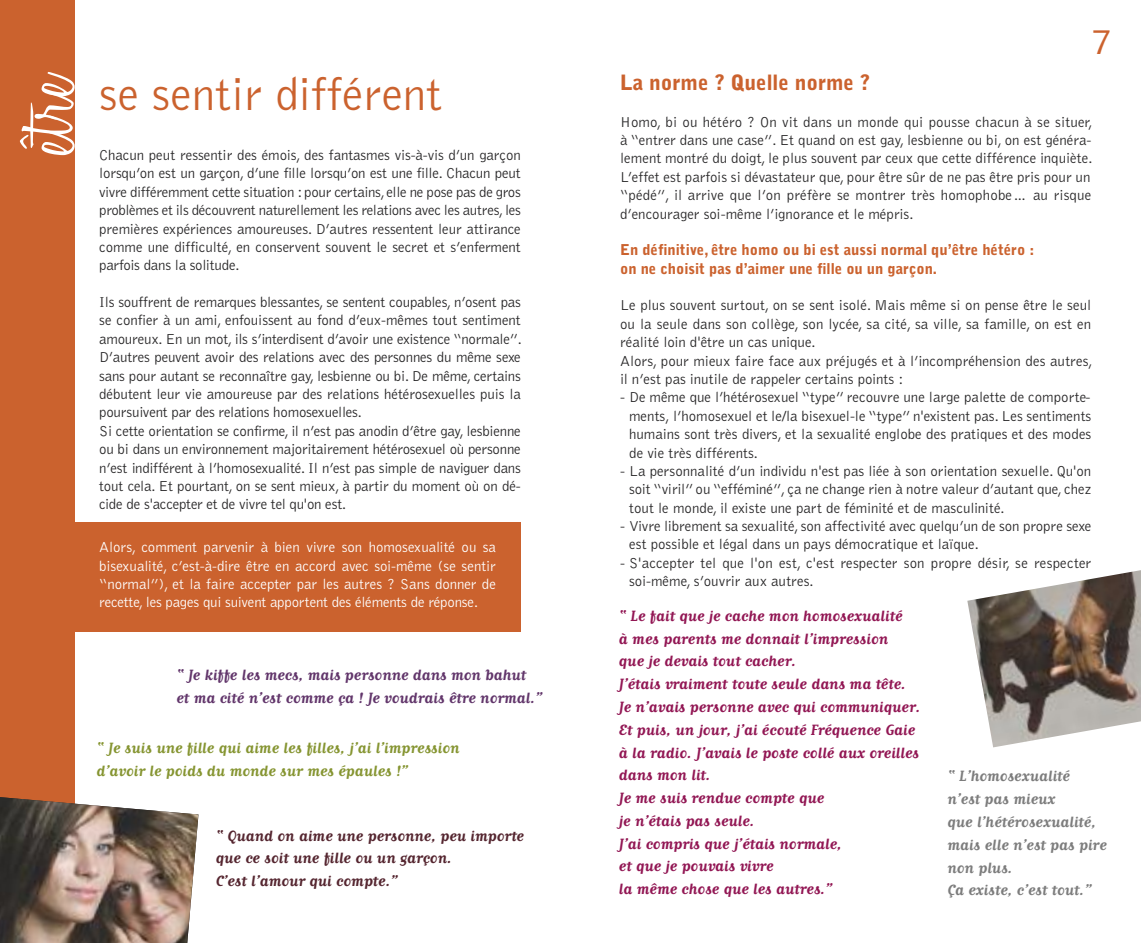
<style>
.page{position:relative;width:1141px;height:943px;background:#fff}
.page>*{position:absolute;margin:0;border:0;box-sizing:border-box;transform-origin:0 0}
.t1{font:300 87.5px "Honey Script";color:#fff;scale:1.2 1}
.t2{font:300 47.25px "Bell Gothic";color:#cb622e}
.t3{font:300 38.5px "Bell Gothic";color:#cb622e}
.t4{font:900 21px "Bell Gothic";color:#cb622e}
.t5{font:700 17.5px/22.8px "Matrix Script";color:#921754}
.t6{font:700 17.5px/22.8px "Matrix Script";color:#7d7d7d}
.t7{font:700 17.5px/22.8px "Matrix Script";color:#552630}
.t8{font:700 17.5px/22.8px "Matrix Script";color:#869532}
.t9{font:700 17.5px/22.8px "Matrix Script";color:#62366b}
.t10{font:300 14.88px/18.4px "Bell Gothic";letter-spacing:-.005em;color:#272627}
.t11{font:300 14.88px/18.4px "Bell Gothic";letter-spacing:-.015em;color:#fff;text-align:justify}
.t12{font:900 14.88px/18.4px "Bell Gothic";color:#cb622e}
</style>
<div class="page">
<div style="left:13px;top:522px;width:508px;height:109px;background:#cb622e"></div>
<div style="left:0;top:0;width:74px;height:943px;background:#cb622e"></div>
<img style="left:967px;top:570px;width:174px;height:177px">
<img style="left:0;top:792px;width:198px;height:151px">
<h1 class="t1" style="left:-7px;top:154px;width:71px;rotate:-90deg">être</h1>
<h2 class="t2" style="left:99px;top:77px;width:345px">se sentir différent</h2>
<p class="t10" style="left:99px;top:147px;width:423px;text-align:justify">Chacun peut ressentir des émois, des fantasmes vis-à-vis d’un garçon lorsqu’on est un garçon, d’une fille lorsqu’on est une fille. Chacun peut vivre différemment cette situation :pour certains, elle ne pose pas de gros problèmes et ils découvrent naturellement les relations avec les autres,les premières expériences amoureuses. D’autres ressentent leur attirance comme une difficulté, en conservent souvent le secret et s’enferment parfois dans la solitude.</p>
<p class="t10" style="left:99px;top:294px;width:424px">Ils souffrent de remarques blessantes, se sentent coupables, n’osent pas se confier à un ami, enfouissent au fond d’eux-mêmes tout sentiment amoureux. En un mot, ils s’interdisent d’avoir une existence “normale”.<br>D’autres peuvent avoir des relations avec des personnes du même sexe sans pour autant se reconnaître gay, lesbienne ou bi. De même, certains débutent leur vie amoureuse par des relations hétérosexuelles puis la poursuivent par des relations homosexuelles.<br>Si cette orientation se confirme, il n’est pas anodin d’être gay, lesbienne ou bi dans un environnement majoritairement hétérosexuel où personne n’est indifférent à l’homosexualité. Il n’est pas simple de naviguer dans tout cela. Et pourtant, on se sent mieux, à partir du moment où on dé&shy;cide de s'accepter et de vivre tel qu'on est.</p>
<p class="t11" style="left:99px;top:539px;width:398px">Alors, comment parvenir à bien vivre son homosexualité ou sa bisexualité, c’est-à-dire être en accord avec soi-même (se sentir “normal”), et la faire accepter par les autres ? Sans donner de recette, les pages qui suivent apportent des éléments de réponse.</p>
<p class="t9" style="left:177px;top:662px;width:367px">“ Je kiffe les mecs, mais personne dans mon bahut et ma cité n’est comme ça ! Je voudrais être normal.”</p>
<p class="t8" style="left:97px;top:736px;width:364px">“ Je suis une fille qui aime les filles, j’ai l’impression d’avoir le poids du monde sur mes épaules !”</p>
<p class="t7" style="left:216px;top:823px;width:310px">“ Quand on aime une personne, peu importe que ce soit une fille ou un garçon.<br>C’est l’amour qui compte.”</p>
<h3 class="t3" style="left:1091px;top:27px;width:23px">7</h3>
<h3 class="t4" style="left:620px;top:74px;width:252px">La norme ? Quelle norme ?</h3>
<p class="t10" style="left:620px;top:113px;width:474px">Homo, bi ou hétéro ? On vit dans un monde qui pousse chacun à se situer, à “entrer dans une case”. Et quand on est gay, lesbienne ou bi, on est généra&shy;lement montré du doigt, le plus souvent par ceux que cette différence inquiète.<br>L’effet est parfois si dévastateur que, pour être sûr de ne pas être pris pour un “pédé”, il arrive que l’on préfère se montrer très homophobe… au risque d’encourager soi-même l’ignorance et le mépris.</p>
<p class="t12" style="left:620px;top:242px;width:416px">En définitive, être homo ou bi est aussi normal qu’être hétéro : on ne choisit pas d’aimer une fille ou un garçon.</p>
<p class="t10" style="left:620px;top:297px;width:474px">Le plus souvent surtout, on se sent isolé. Mais même si on pense être le seul ou la seule dans son collège, son lycée, sa cité, sa ville, sa famille, on est en réalité loin d'être un cas unique.<br>Alors, pour mieux faire face aux préjugés et à l’incompréhension des autres, il n’est pas inutile de rappeler certains points :</p>
<p class="t10" style="left:629px;top:389px;width:464px;text-align:justify;text-indent:-9px">- De même que l’hétérosexuel “type” recouvre une large palette de comporte&shy;ments, l’homosexuel et le/la bisexuel-le “type” n'existent pas. Les sentiments humains sont très divers, et la sexualité englobe des pratiques et des modes de vie très différents.</p>
<p class="t10" style="left:629px;top:462px;width:464px;text-align:justify;text-indent:-9px">- La personnalité d’un individu n'est pas liée à son orientation sexuelle. Qu'on soit “viril” ou “efféminé”, ça ne change rien à notre valeur d’autant que, chez tout le monde, il existe une part de féminité et de masculinité.</p>
<p class="t10" style="left:629px;top:518px;width:464px;text-indent:-9px">- Vivre librement sa sexualité,son affectivité avec quelqu’un de son propre sexe est possible et légal dans un pays démocratique et laïque.</p>
<p class="t10" style="left:629px;top:554px;width:464px;text-indent:-9px">- S'accepter tel que l'on est, c'est respecter son propre désir, se respecter soi-même, s’ouvrir aux autres.</p>
<p class="t5" style="left:619px;top:603px;width:303px">“ Le fait que je cache mon homosexualité<br>à mes parents me donnait l’impression<br>que je devais tout cacher.<br>J’étais vraiment toute seule dans ma tête.<br>Je n’avais personne avec qui communiquer.<br>Et puis, un jour, j’ai écouté Fréquence Gaie à la radio. J’avais le poste collé aux oreilles dans mon lit.<br>Je me suis rendue compte que<br>je n’étais pas seule.<br>J’ai compris que j’étais normale,<br>et que je pouvais vivre<br>la même chose que les autres.”</p>
<p class="t6" style="left:947px;top:764px;width:161px">“ L’homosexualité n’est pas mieux<br>que l’hétérosexualité, mais elle n’est pas pire non plus.<br>Ça existe, c’est tout.”</p>
</div>
